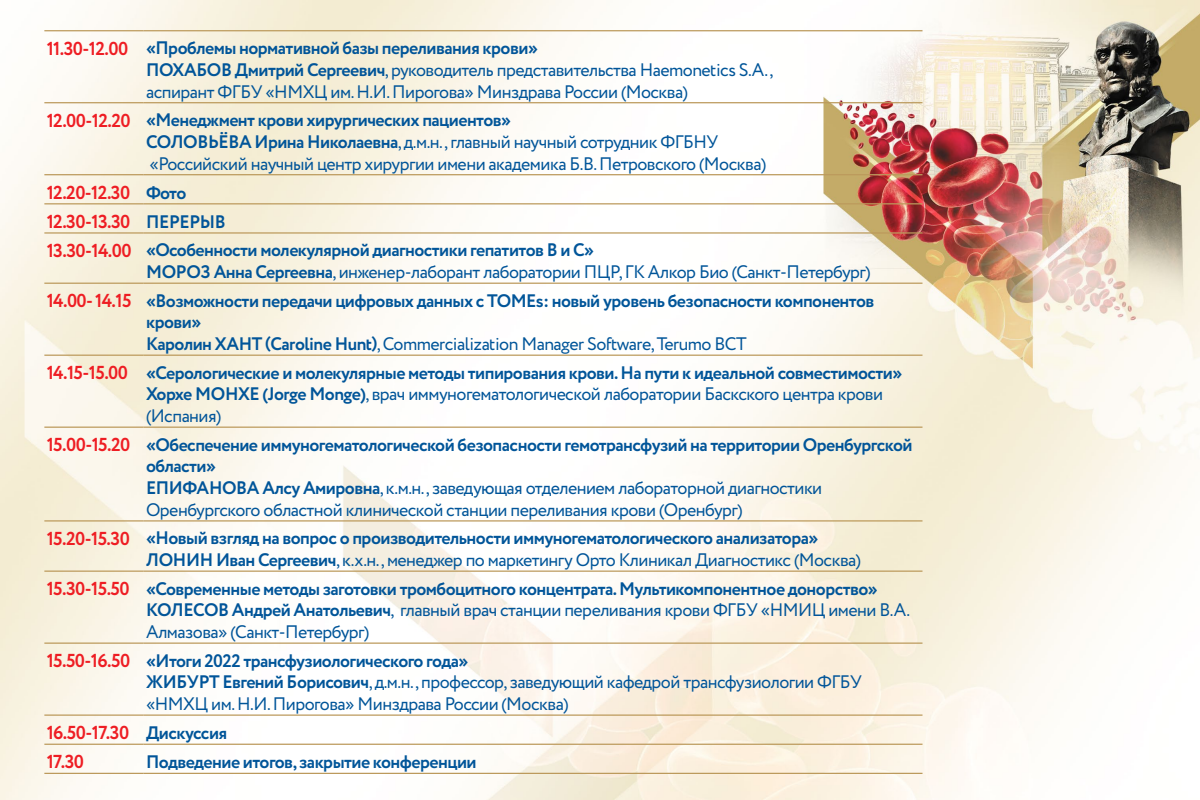
<style>
.page{position:relative;width:1200px;height:800px;background:#fff}
.page>*{position:absolute;margin:0;border:0;box-sizing:border-box;transform-origin:0 0}
.t1{font:700 18.75px "Circe";letter-spacing:-.03em;color:#ee1d23}
.t2{font:18.12px/21.8px "Circe";letter-spacing:-.03em;color:#015599}
.t3{font:700 18.12px/21.8px "Circe";letter-spacing:-.03em;color:#015599}
.s1{font-weight:700}
.s2{font-weight:400}
</style>
<div class="page">
<img style="left:0;top:0;width:1200px;height:800px">
<hr style="left:44px;top:30px;width:100px;height:1px;background:#bc9a5c">
<hr style="left:144px;top:30px;width:778px;height:1px;background:#bc9a5c">
<hr style="left:44px;top:102px;width:100px;height:1px;background:#bc9a5c">
<hr style="left:144px;top:102px;width:778px;height:1px;background:#bc9a5c">
<hr style="left:44px;top:174px;width:100px;height:1px;background:#bc9a5c">
<hr style="left:144px;top:174px;width:778px;height:1px;background:#bc9a5c">
<hr style="left:44px;top:203px;width:100px;height:1px;background:#bc9a5c">
<hr style="left:144px;top:203px;width:778px;height:1px;background:#bc9a5c">
<hr style="left:44px;top:232px;width:100px;height:2px;background:#bc9a5c">
<hr style="left:144px;top:232px;width:778px;height:2px;background:#bc9a5c">
<hr style="left:44px;top:283px;width:100px;height:1px;background:#bc9a5c">
<hr style="left:144px;top:283px;width:778px;height:1px;background:#bc9a5c">
<hr style="left:44px;top:355px;width:100px;height:1px;background:#bc9a5c">
<hr style="left:144px;top:355px;width:778px;height:1px;background:#bc9a5c">
<hr style="left:44px;top:427px;width:100px;height:1px;background:#bc9a5c">
<hr style="left:144px;top:427px;width:778px;height:1px;background:#bc9a5c">
<hr style="left:44px;top:520px;width:100px;height:2px;background:#bc9a5c">
<hr style="left:144px;top:520px;width:778px;height:2px;background:#bc9a5c">
<hr style="left:44px;top:571px;width:100px;height:1px;background:#bc9a5c">
<hr style="left:144px;top:571px;width:778px;height:1px;background:#bc9a5c">
<hr style="left:44px;top:643px;width:100px;height:1px;background:#bc9a5c">
<hr style="left:144px;top:643px;width:778px;height:1px;background:#bc9a5c">
<hr style="left:44px;top:715px;width:100px;height:1px;background:#bc9a5c">
<hr style="left:144px;top:715px;width:778px;height:1px;background:#bc9a5c">
<hr style="left:44px;top:744px;width:100px;height:1px;background:#bc9a5c">
<hr style="left:144px;top:744px;width:778px;height:1px;background:#bc9a5c">
<hr style="left:44px;top:773px;width:100px;height:1px;background:#bc9a5c">
<hr style="left:144px;top:773px;width:778px;height:1px;background:#bc9a5c">
<p class="t1" style="left:47px;top:36px;width:83px">11.30-12.00</p>
<p class="t2" style="left:146px;top:38px;width:629px"><span class="s1">«Проблемы нормативной базы переливания крови»<br>ПОХАБОВ Дмитрий Сергеевич</span>, руководитель представительства Haemonetics S.A., аспирант ФГБУ «НМХЦ им. Н.И. Пирогова» Минздрава России (Москва)</p>
<p class="t1" style="left:47px;top:108px;width:86px">12.00-12.20</p>
<p class="t2" style="left:146px;top:110px;width:622px"><span class="s1">«Менеджмент крови хирургических пациентов»<br>СОЛОВЬЁВА Ирина Николаевна</span>, д.м.н., главный научный сотрудник ФГБНУ «Российский научный центр хирургии имени академика Б.В. Петровского (Москва)</p>
<p class="t1" style="left:47px;top:180px;width:85px">12.20-12.30</p>
<p class="t3" style="left:146px;top:182px;width:42px">Фото</p>
<p class="t1" style="left:47px;top:209px;width:85px">12.30-13.30</p>
<p class="t3" style="left:146px;top:211px;width:81px">ПЕРЕРЫВ</p>
<p class="t1" style="left:47px;top:238px;width:87px">13.30-14.00</p>
<p class="t3" style="left:146px;top:240px;width:450px">«Особенности молекулярной диагностики гепатитов В и С»</p>
<p class="t2" style="left:146px;top:262px;width:726px"><span class="s1">МОРОЗ Анна Сергеевна</span>, инженер-лаборант лаборатории ПЦР, ГК Алкор Био (Санкт-Петербург)</p>
<p class="t1" style="left:47px;top:288px;width:86px">14.00- 14.15</p>
<p class="t3" style="left:146px;top:290px;width:730px">«Возможности передачи цифровых данных с TOMEs: новый уровень безопасности компонентов крови»<br>Каролин ХАНТ (Caroline Hunt)<span class="s2">, Commercialization Manager Software, Terumo BCT</span></p>
<p class="t1" style="left:47px;top:360px;width:83px">14.15-15.00</p>
<p class="t3" style="left:146px;top:362px;width:758px">«Серологические и молекулярные методы типирования крови. На пути к идеальной совместимости»</p>
<p class="t2" style="left:146px;top:384px;width:739px"><span class="s1">Хорхе МОНХЕ (Jorge Monge)</span>, врач иммуногематологической лаборатории Баскского центра крови (Испания)</p>
<p class="t1" style="left:47px;top:432px;width:85px">15.00-15.20</p>
<p class="t2" style="left:146px;top:434px;width:768px"><span class="s1">«Обеспечение иммуногематологической безопасности гемотрансфузий на территории Оренбургской области»<br>ЕПИФАНОВА Алсу Амировна</span>, к.м.н., заведующая отделением лабораторной диагностики Оренбургского областной клинической станции переливания крови (Оренбург)</p>
<p class="t1" style="left:47px;top:526px;width:85px">15.20-15.30</p>
<p class="t3" style="left:146px;top:528px;width:717px">«Новый взгляд на вопрос о производительности иммуногематологического анализатора»<br>ЛОНИН Иван Сергеевич<span class="s2">, к.х.н., менеджер по маркетингу Орто Клиникал Диагностикс (Москва)</span></p>
<p class="t1" style="left:47px;top:576px;width:85px">15.30-15.50</p>
<p class="t3" style="left:146px;top:578px;width:733px">«Современные методы заготовки тромбоцитного концентрата. Мультикомпонентное донорство»</p>
<p class="t2" style="left:146px;top:600px;width:766px"><span class="s1">КОЛЕСОВ Андрей Анатольевич</span>, главный врач станции переливания крови ФГБУ «НМИЦ имени В.А.<br>Алмазова» (Санкт-Петербург)</p>
<p class="t1" style="left:47px;top:648px;width:85px">15.50-16.50</p>
<p class="t2" style="left:146px;top:650px;width:718px"><span class="s1">«Итоги 2022 трансфузиологического года»<br>ЖИБУРТ Евгений Борисович</span>, д.м.н., профессор, заведующий кафедрой трансфузиологии ФГБУ «НМХЦ им. Н.И. Пирогова» Минздрава России (Москва)</p>
<p class="t1" style="left:47px;top:720px;width:84px">16.50-17.30</p>
<p class="t3" style="left:146px;top:723px;width:83px">Дискуссия</p>
<p class="t1" style="left:47px;top:749px;width:39px">17.30</p>
<p class="t3" style="left:146px;top:752px;width:332px">Подведение итогов, закрытие конференции</p>
</div>
